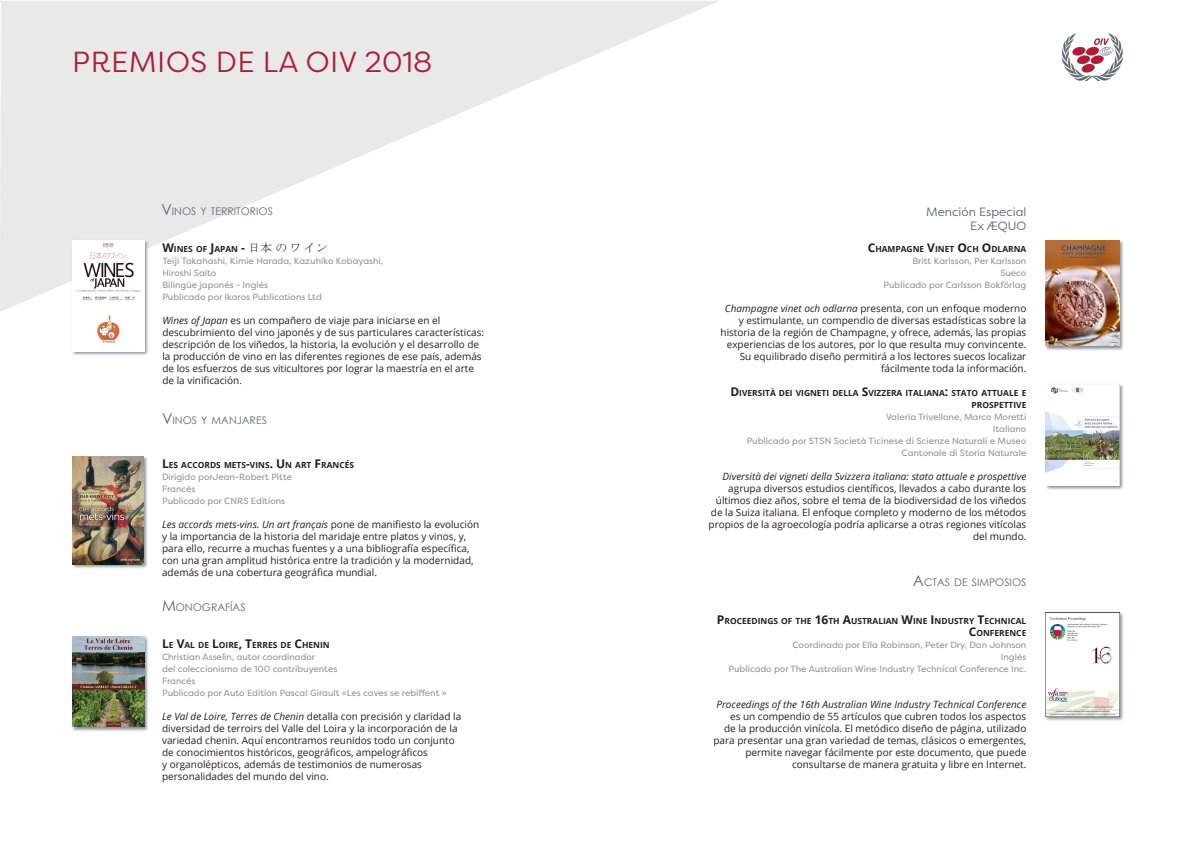
<style>
.page{position:relative;width:1191px;height:842px;background:#fff}
.page>*{position:absolute;margin:0;border:0;box-sizing:border-box;transform-origin:0 0}
.titrecategorie_pair{font:29px "Filson Pro";letter-spacing:.02em;color:#ad1e37}
.Normal_droite{font:12px/14px "Filson Pro";color:#5d6771;text-align:right}
.en_tete_impair{font:10.5px "Century Gothic";color:#5d6771}
.en_tete_pair_copie{font:10.5px "Century Gothic";color:#5d6771}
.texte_droite{font:10px/12px "Open Sans";color:#231f20;text-align:right}
.texte_gauche{font:10px/12px "Open Sans";color:#231f20}
.titre_livre_rouge_ga{font:9px/12px "Filson Pro";color:#939598}
.titre_livre_rouge_dr{font:9px/12px "Filson Pro";color:#939598;text-align:right}
.titre_livre_rouge_dr-2{font:700 8.4px/12px "Open Sans";color:#231f20;text-align:right}
.titre_livre_rouge_ga-2{font:700 8.4px "Open Sans";color:#231f20}
.s1{font-size:15px}
.s2{font-size:12px}
.s3{font-family:"MS P Mincho";font-weight:400;font-size:12px}
.s4{font-style:italic}
</style>
<div class="page">
<svg style="left:0;top:1px;width:719px;height:311px;fill:#e9e9ea"></svg>
<img style="left:1062px;top:33px;width:61px;height:47px">
<div style="left:71px;top:240px;width:78px;height:116px;background:#5d6771;opacity:.75"></div>
<img style="left:72px;top:241px;width:72px;height:110px">
<div style="left:72px;top:455px;width:76px;height:114px;background:#5d6771;opacity:.75"></div>
<img style="left:73px;top:456px;width:70px;height:108px">
<div style="left:71px;top:635px;width:78px;height:97px;background:#5d6771;opacity:.75"></div>
<img style="left:72px;top:636px;width:72px;height:91px">
<div style="left:1044px;top:239px;width:80px;height:112px;background:#5d6771;opacity:.75"></div>
<img style="left:1045px;top:240px;width:74px;height:106px">
<div style="left:1045px;top:383px;width:79px;height:108px;background:#5d6771;opacity:.75"></div>
<img style="left:1045px;top:384px;width:74px;height:102px">
<div style="left:1044px;top:611px;width:80px;height:110px;background:#5d6771;opacity:.75"></div>
<img style="left:1045px;top:612px;width:74px;height:104px">
<p class="titrecategorie_pair" style="left:72px;top:43px;width:361px">PREMIOS DE LA OIV 2018</p>
<p class="en_tete_impair" style="left:161px;top:204px;width:113px"><span class="s1">V</span>INOS Y TERRITORIOS</p>
<p class="titre_livre_rouge_ga-2" style="left:162px;top:243px;width:167px"><span class="s2">W</span>INES OF <span class="s2">J</span>APAN <span class="s2">-</span> <span class="s3">日本 の ワ イ ン</span></p>
<p class="titre_livre_rouge_ga" style="left:162px;top:255px;width:222px">Teiji Takahashi, Kimie Harada, Kazuhiko Kobayashi, Hiroshi Saito<br>Bilingüe japonés - Inglés<br>Publicado por Ikaros Publications Ltd</p>
<p class="texte_gauche" style="left:162px;top:314px;width:323px"><span class="s4">Wines of Japan</span> es un compañero de viaje para iniciarse en el descubrimiento del vino japonés y de sus particulares características: descripción de los viñedos, la historia, la evolución y el desarrollo de la producción de vino en las diferentes regiones de ese país, además de los esfuerzos de sus viticultores por lograr la maestría en el arte de la vinificación.</p>
<p class="en_tete_impair" style="left:162px;top:413px;width:106px"><span class="s1">V</span>INOS Y MANJARES</p>
<p class="titre_livre_rouge_ga-2" style="left:162px;top:459px;width:193px"><span class="s2">L</span> ES ACCORDS METS<span class="s2">-</span>VINS<span class="s2">. U</span> N ART <span class="s2">F</span>RANCÉS</p>
<p class="titre_livre_rouge_ga" style="left:162px;top:471px;width:132px">Dirigido porJean-Robert Pitte<br>Francés<br>Publicado por CNRS Editions</p>
<p class="texte_gauche" style="left:162px;top:518px;width:319px"><span class="s4">Les accords mets-vins. Un art français</span> pone de manifiesto la evolución y la importancia de la historia del maridaje entre platos y vinos, y, para ello, recurre a muchas fuentes y a una bibliografía específica, con una gran amplitud histórica entre la tradición y la modernidad, además de una cobertura geográfica mundial.</p>
<p class="en_tete_impair" style="left:162px;top:600px;width:85px"><span class="s1">M</span>ONOGRAFÍAS</p>
<p class="titre_livre_rouge_ga-2" style="left:162px;top:639px;width:169px"><span class="s2">L</span>E <span class="s2">V</span>AL DE <span class="s2">L</span>OIRE<span class="s2">, T</span>ERRES DE <span class="s2">C</span>HENIN</p>
<p class="titre_livre_rouge_ga" style="left:162px;top:651px;width:286px">Christian Asselin, autor coordinador<br>del coleccionismo de 100 contribuyentes<br>Francés<br>Publicado por Auto Edition Pascal Girault «Les caves se rebiffent »</p>
<p class="texte_gauche" style="left:162px;top:710px;width:301px"><span class="s4">Le Val de Loire, Terres de Chenin</span> detalla con precisión y claridad la diversidad de terroirs del Valle del Loira y la incorporación de la variedad chenin. Aquí encontramos reunidos todo un conjunto de conocimientos históricos, geográficos, ampelográficos<br>y organolépticos, además de testimonios de numerosas personalidades del mundo del vino.</p>
<p class="Normal_droite" style="left:926px;top:204px;width:102px">Mención Especial<br>Ex ÆQUO</p>
<p class="titre_livre_rouge_dr-2" style="left:867px;top:243px;width:160px"><span class="s2">C</span>HAMPAGNE <span class="s2">V</span>INET <span class="s2">O</span>CH <span class="s2">O</span> DLARNA</p>
<p class="titre_livre_rouge_dr" style="left:883px;top:255px;width:144px">Britt Karlsson, Per Karlsson<br>Sueco<br>Publicado por Carlsson Bokförlag</p>
<p class="texte_droite" style="left:720px;top:302px;width:307px"><span class="s4">Champagne vinet och odlarna</span> presenta, con un enfoque moderno y estimulante, un compendio de diversas estadísticas sobre la historia de la región de Champagne, y ofrece, además, las propias experiencias de los autores, por lo que resulta muy convincente.<br>Su equilibrado diseño permitirá a los lectores suecos localizar fácilmente toda la información.</p>
<p class="titre_livre_rouge_dr-2" style="left:730px;top:387px;width:297px"><span class="s2">D</span> IVERSITÀ DEI VIGNETI DELLA <span class="s2">S</span>VIZZERA ITALIANA<span class="s2">:</span> STATO ATTUALE E<br>PROSPETTIVE</p>
<p class="titre_livre_rouge_dr" style="left:746px;top:411px;width:281px">Valeria Trivellone, Marco Moretti<br>Italiano<br>Publicado por STSN Società Ticinese di Scienze Naturali e Museo Cantonale di Storia Naturale</p>
<p class="texte_droite" style="left:708px;top:470px;width:319px"><span class="s4">Diversità dei vigneti della Svizzera italiana: stato attuale e prospettive </span>agrupa diversos estudios científicos, llevados a cabo durante los últimos diez años, sobre el tema de la biodiversidad de los viñedos de la Suiza italiana. El enfoque completo y moderno de los métodos propios de la agroecología podría aplicarse a otras regiones vitícolas del mundo.</p>
<p class="en_tete_pair_copie" style="left:913px;top:575px;width:115px"><span class="s1">A</span>CTAS DE SIMPOSIOS</p>
<p class="titre_livre_rouge_dr-2" style="left:717px;top:615px;width:311px"><span class="s2">P</span>ROCEEDINGS OF THE <span class="s2">16</span>TH <span class="s2">A</span>USTRALIAN <span class="s2">W</span>INE <span class="s2">I</span> NDUSTRY <span class="s2">T</span>ECHNICAL<br><span class="s2">C</span>ONFERENCE</p>
<p class="titre_livre_rouge_dr" style="left:728px;top:639px;width:299px">Coordinado por Ella Robinson, Peter Dry, Dan Johnson<br>Inglés<br>Publicado por The Australian Wine Industry Technical Conference Inc.</p>
<p class="texte_droite" style="left:713px;top:698px;width:314px"><span class="s4">Proceedings of the 16th Australian Wine Industry Technical Conference </span>es un compendio de 55 artículos que cubren todos los aspectos<br>de la producción vinícola. El metódico diseño de página, utilizado para presentar una gran variedad de temas, clásicos o emergentes, permite navegar fácilmente por este documento, que puede consultarse de manera gratuita y libre en Internet.</p>
</div>
